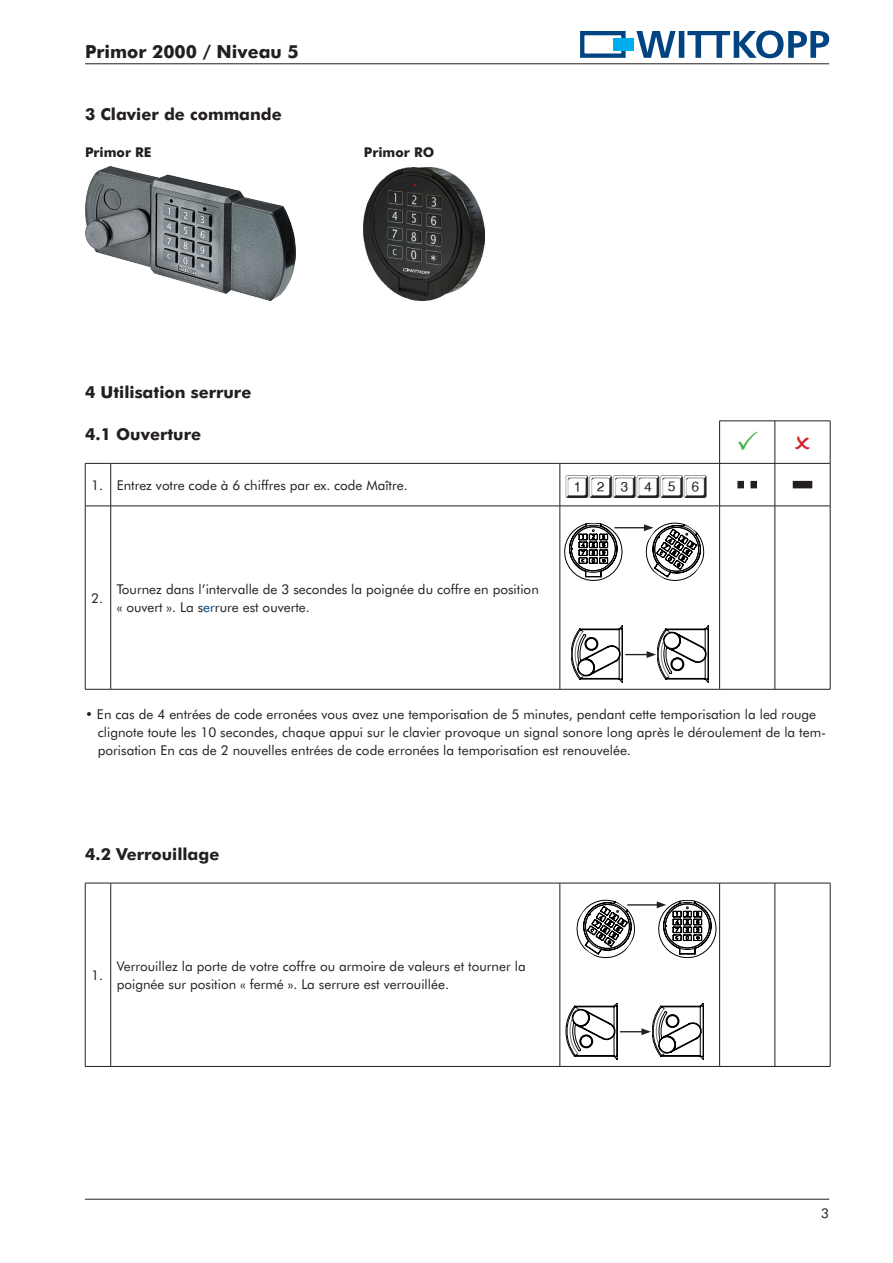
<style>
.page{position:relative;width:893px;height:1263px;background:#fff}
.page>*{position:absolute;margin:0;border:0;box-sizing:border-box;transform-origin:0 0}
.t1{font:27px "Keystroke Normal";color:#231f20}
.t2{font:700 18px "Futura BT";color:#231f20}
.Überschriften{font:700 16.5px "Futura BT";color:#231f20}
.Überschriften_1_DE{font:700 16.5px "Futura BT";color:#231f20}
.Paginierung{font:13.5px/18px "Futura BT";color:#231f20}
.Absatzformat_Inhalts{font:700 13.5px "Futura BT";color:#231f20}
.s1{color:#014481}
</style>
<div class="page">
<hr style="left:85px;top:1199px;width:744px;height:1px;background:#231f20">
<hr style="left:85px;top:64px;width:744px;height:1px;background:#231f20">
<div style="left:580px;top:31px;width:46px;height:27px;border:4px solid #014481"></div>
<div style="left:613px;top:38px;width:21px;height:13px;background:#00aeef"></div>
<svg style="left:636px;top:31px;width:193px;height:27px"></svg>
<hr style="left:719px;top:421px;width:56px;height:1px;background:#231f20">
<hr style="left:719px;top:421px;width:1px;height:42px;background:#231f20">
<hr style="left:775px;top:421px;width:55px;height:1px;background:#231f20">
<svg style="left:85px;top:463px;width:26px;height:1px"></svg>
<hr style="left:85px;top:464px;width:1px;height:42px;background:#231f20">
<hr style="left:111px;top:463px;width:449px;height:1px;background:#231f20">
<hr style="left:110px;top:464px;width:1px;height:42px;background:#231f20">
<hr style="left:560px;top:463px;width:160px;height:1px;background:#231f20">
<hr style="left:560px;top:464px;width:1px;height:42px;background:#231f20">
<hr style="left:720px;top:463px;width:55px;height:1px;background:#231f20">
<hr style="left:719px;top:464px;width:1px;height:42px;background:#231f20">
<hr style="left:775px;top:463px;width:55px;height:1px;background:#231f20">
<svg style="left:86px;top:506px;width:24px;height:1px"></svg>
<hr style="left:85px;top:506px;width:1px;height:183px;background:#231f20">
<hr style="left:720px;top:506px;width:55px;height:1px;background:#231f20">
<hr style="left:775px;top:506px;width:55px;height:1px;background:#231f20">
<hr style="left:720px;top:689px;width:55px;height:1px;background:#231f20">
<hr style="left:775px;top:689px;width:55px;height:1px;background:#231f20">
<hr style="left:111px;top:689px;width:449px;height:1px;background:#231f20">
<hr style="left:775px;top:421px;width:1px;height:42px;background:#231f20">
<hr style="left:830px;top:421px;width:1px;height:42px;background:#231f20">
<hr style="left:775px;top:464px;width:1px;height:42px;background:#231f20">
<hr style="left:830px;top:464px;width:1px;height:42px;background:#231f20">
<hr style="left:775px;top:506px;width:1px;height:183px;background:#231f20">
<hr style="left:830px;top:506px;width:1px;height:183px;background:#231f20">
<svg style="left:85px;top:689px;width:26px;height:1px"></svg>
<hr style="left:560px;top:689px;width:160px;height:1px;background:#231f20">
<hr style="left:110px;top:506px;width:1px;height:183px;background:#231f20">
<hr style="left:111px;top:506px;width:449px;height:1px;background:#231f20">
<hr style="left:560px;top:506px;width:1px;height:183px;background:#231f20">
<hr style="left:560px;top:506px;width:160px;height:1px;background:#231f20">
<hr style="left:719px;top:506px;width:1px;height:183px;background:#231f20">
<svg style="left:737px;top:481px;width:20px;height:7px"></svg>
<div style="left:793px;top:481px;width:19px;height:7px;background:#231f20"></div>
<svg style="left:565px;top:523px;width:57px;height:57px"></svg>
<hr style="left:614px;top:527px;width:32px;height:1px;background:#231f20">
<svg style="left:643px;top:522px;width:62px;height:59px"></svg>
<svg style="left:571px;top:626px;width:137px;height:56px"></svg>
<svg style="left:86px;top:883px;width:24px;height:1px"></svg>
<hr style="left:85px;top:883px;width:1px;height:183px;background:#231f20">
<svg style="left:85px;top:1066px;width:26px;height:1px"></svg>
<hr style="left:111px;top:1066px;width:449px;height:1px;background:#231f20">
<hr style="left:775px;top:883px;width:1px;height:183px;background:#231f20">
<hr style="left:560px;top:1066px;width:160px;height:1px;background:#231f20">
<hr style="left:720px;top:1066px;width:55px;height:1px;background:#231f20">
<hr style="left:775px;top:1066px;width:55px;height:1px;background:#231f20">
<hr style="left:720px;top:883px;width:55px;height:1px;background:#231f20">
<hr style="left:775px;top:883px;width:55px;height:1px;background:#231f20">
<hr style="left:830px;top:883px;width:1px;height:183px;background:#231f20">
<hr style="left:110px;top:883px;width:1px;height:183px;background:#231f20">
<hr style="left:111px;top:883px;width:449px;height:1px;background:#231f20">
<hr style="left:560px;top:883px;width:1px;height:183px;background:#231f20">
<hr style="left:560px;top:883px;width:160px;height:1px;background:#231f20">
<hr style="left:719px;top:883px;width:1px;height:183px;background:#231f20">
<svg style="left:576px;top:899px;width:60px;height:60px"></svg>
<hr style="left:627px;top:904px;width:32px;height:1px;background:#231f20">
<svg style="left:657px;top:900px;width:59px;height:58px"></svg>
<svg style="left:566px;top:1003px;width:138px;height:56px"></svg>
<img style="left:364px;top:168px;width:121px;height:132px">
<img style="left:85px;top:167px;width:211px;height:133px">
<h2 class="t2" style="left:85px;top:41px;width:215px">Primor 2000 / Niveau 5</h2>
<p class="Überschriften_1_DE" style="left:85px;top:104px;width:198px">3 Clavier de commande</p>
<p class="Absatzformat_Inhalts" style="left:85px;top:144px;width:68px">Primor RE</p>
<p class="Absatzformat_Inhalts" style="left:364px;top:144px;width:72px">Primor RO</p>
<p class="Überschriften" style="left:85px;top:382px;width:168px">4 Utilisation serrure</p>
<p class="Überschriften" style="left:85px;top:424px;width:117px">4.1 Ouverture</p>
<p class="Paginierung" style="left:91px;top:476px;width:13px">1.</p>
<p class="Paginierung" style="left:117px;top:476px;width:292px">Entrez votre code à 6 chiffres par ex. code Maître.</p>
<p class="t1" style="left:566px;top:472px;width:143px">123456</p>
<p class="Paginierung" style="left:91px;top:589px;width:13px">2.</p>
<p class="Paginierung" style="left:117px;top:580px;width:424px">Tournez dans l’intervalle de 3 secondes la poignée du coffre en position</p>
<p class="Paginierung" style="left:117px;top:598px;width:195px">« ouvert ». La s<span class="s1">er</span>rure est ouverte.</p>
<p class="Paginierung" style="left:85px;top:705px;width:732px">• En cas de 4 entrées de code erronées vous avez une temporisation de 5 minutes, pendant cette temporisation la led rouge</p>
<p class="Paginierung" style="left:98px;top:723px;width:730px">clignote toute les 10 secondes, chaque appui sur le clavier provoque un signal sonore long après le déroulement de la tem&shy;porisation En cas de 2 nouvelles entrées de code erronées la temporisation est renouvelée.</p>
<p class="Überschriften" style="left:85px;top:844px;width:136px">4.2 Verrouillage</p>
<p class="Paginierung" style="left:91px;top:966px;width:13px">1.</p>
<p class="Paginierung" style="left:117px;top:957px;width:410px">Verrouillez la porte de votre coffre ou armoire de valeurs et tourner la poignée sur position « fermé ». La serrure est verrouillée.</p>
<p class="Paginierung" style="left:821px;top:1204px;width:9px">3</p>
</div>
